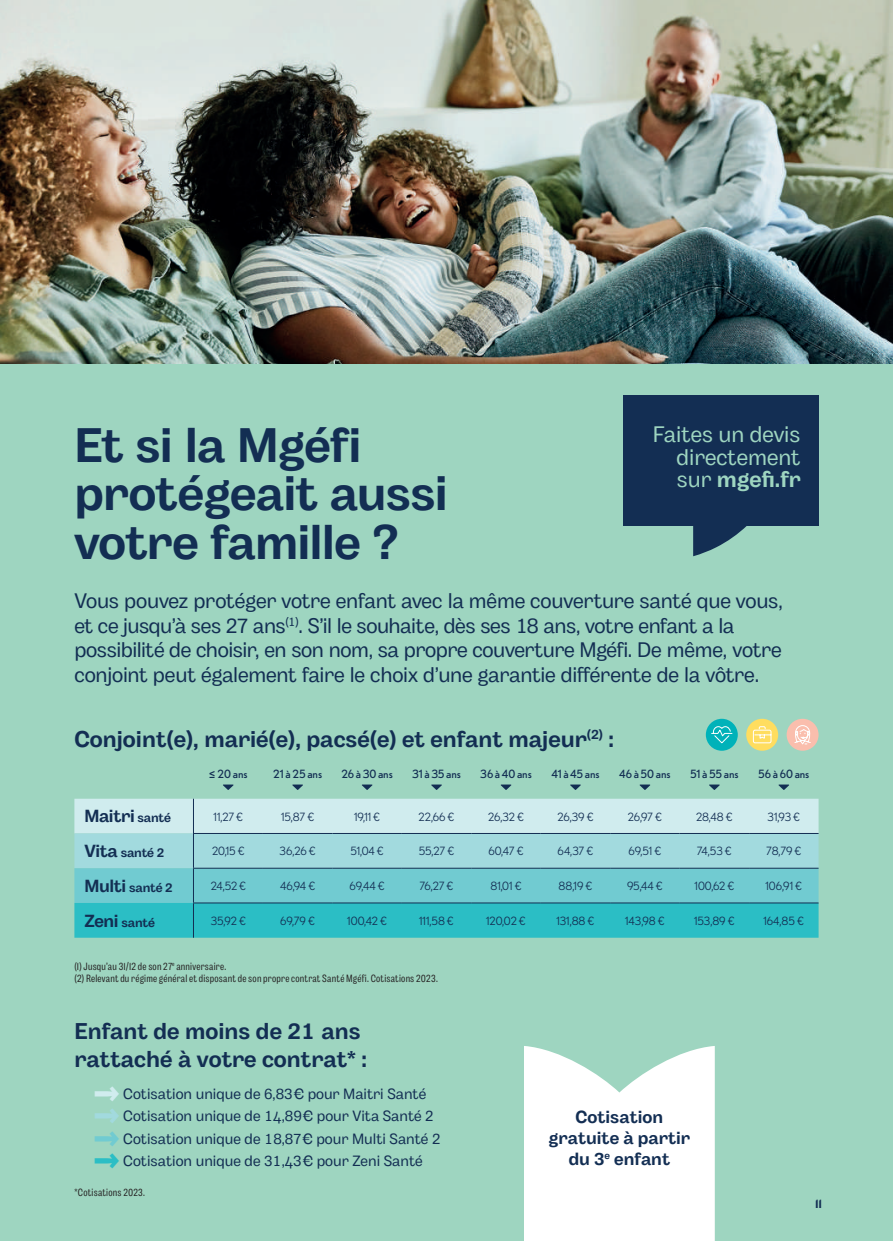
<style>
.page{position:relative;width:893px;height:1241px;background:#fff}
.page>*{position:absolute;margin:0;border:0;box-sizing:border-box;transform-origin:0 0}
.t1{font:700 48.3px/48.3px "Body Grotesque";letter-spacing:-.015em;color:#132e53}
.t2{font:700 22.75px/27.3px "Body Grotesque";color:#132e53}
.t3{font:22.4px/22.4px "Body Grotesque";color:#9ed5c0;text-align:justify}
.t4{font:21px/24.5px "Body Grotesque";letter-spacing:-.015em;color:#132e53}
.t5{font:700 17.5px/21px "Body Grotesque";color:#132e53;text-align:center}
.t6{font:14.88px "Body Grotesque";color:#132e53}
.t7{font:700 12.6px "Body Grotesque";letter-spacing:-.02em;color:#132e53}
.t8{font:700 12.25px "Body Grotesque";color:#132e53}
.t9{font:11.38px "Nobel";color:#132e53}
.t10{font:11.38px "Nobel";color:#132e53}
.t11{font:10.5px/12.2px "Body Grotesque Slim";letter-spacing:.02em;color:#231f20}
.s1{font-weight:700}
.s2{font-family:"Body Grotesque";font-weight:700}
.s3{font-size:12.6px}
.s4{font-size:17.5px}
.s5{font-weight:800;font-size:33.43px;color:#d0ecee}
.s6{font-weight:800;font-size:33.43px;color:#a2dade}
.s7{font-weight:800;font-size:33.43px;color:#71cbd1}
.s8{font-weight:800;font-size:33.43px;color:#2bbec5}
</style>
<div class="page">
<div style="left:0;top:0;width:893px;height:1240px;background:#9ed5c0"></div>
<svg style="left:74px;top:798px;width:745px;height:139px;background:#82d1d6"></svg>
<hr style="left:193px;top:903px;width:1px;height:34px;background:#132e53">
<hr style="left:193px;top:902px;width:70px;height:1px;background:#132e53">
<hr style="left:263px;top:902px;width:69px;height:1px;background:#132e53">
<hr style="left:332px;top:902px;width:70px;height:1px;background:#132e53">
<hr style="left:402px;top:902px;width:69px;height:1px;background:#132e53">
<hr style="left:471px;top:902px;width:70px;height:1px;background:#132e53">
<hr style="left:541px;top:902px;width:69px;height:1px;background:#132e53">
<hr style="left:610px;top:902px;width:70px;height:1px;background:#132e53">
<hr style="left:680px;top:902px;width:69px;height:1px;background:#132e53">
<hr style="left:749px;top:902px;width:70px;height:1px;background:#132e53">
<hr style="left:193px;top:798px;width:1px;height:34px;background:#132e53">
<hr style="left:193px;top:833px;width:1px;height:34px;background:#132e53">
<hr style="left:193px;top:832px;width:70px;height:1px;background:#132e53">
<hr style="left:263px;top:832px;width:69px;height:1px;background:#132e53">
<hr style="left:332px;top:832px;width:70px;height:1px;background:#132e53">
<hr style="left:402px;top:832px;width:69px;height:1px;background:#132e53">
<hr style="left:471px;top:832px;width:70px;height:1px;background:#132e53">
<hr style="left:541px;top:832px;width:69px;height:1px;background:#132e53">
<hr style="left:610px;top:832px;width:70px;height:1px;background:#132e53">
<hr style="left:680px;top:832px;width:69px;height:1px;background:#132e53">
<hr style="left:749px;top:832px;width:70px;height:1px;background:#132e53">
<hr style="left:193px;top:868px;width:1px;height:34px;background:#132e53">
<hr style="left:193px;top:867px;width:70px;height:1px;background:#132e53">
<hr style="left:263px;top:867px;width:69px;height:1px;background:#132e53">
<hr style="left:332px;top:867px;width:70px;height:1px;background:#132e53">
<hr style="left:402px;top:867px;width:69px;height:1px;background:#132e53">
<hr style="left:471px;top:867px;width:70px;height:1px;background:#132e53">
<hr style="left:541px;top:867px;width:69px;height:1px;background:#132e53">
<hr style="left:610px;top:867px;width:70px;height:1px;background:#132e53">
<hr style="left:680px;top:867px;width:69px;height:1px;background:#132e53">
<hr style="left:749px;top:867px;width:70px;height:1px;background:#132e53">
<svg style="left:223px;top:784px;width:11px;height:5px"></svg>
<svg style="left:292px;top:784px;width:11px;height:5px"></svg>
<svg style="left:362px;top:784px;width:11px;height:5px"></svg>
<svg style="left:431px;top:784px;width:11px;height:5px"></svg>
<svg style="left:500px;top:784px;width:12px;height:5px"></svg>
<svg style="left:570px;top:784px;width:11px;height:5px"></svg>
<svg style="left:639px;top:784px;width:11px;height:5px"></svg>
<svg style="left:709px;top:784px;width:11px;height:5px"></svg>
<svg style="left:778px;top:784px;width:11px;height:5px"></svg>
<img style="left:1px;top:0;width:892px;height:363px">
<div style="left:706px;top:718px;width:32px;height:32px;background:#00b2b9;border-radius:50%"></div>
<svg style="left:711px;top:726px;width:22px;height:17px"></svg>
<div style="left:746px;top:718px;width:32px;height:32px;background:#ffdd5f;border-radius:50%"></div>
<svg style="left:752px;top:726px;width:20px;height:17px"></svg>
<div style="left:787px;top:718px;width:32px;height:32px;background:#fabead;border-radius:50%"></div>
<svg style="left:794px;top:725px;width:17px;height:20px"></svg>
<svg style="left:693px;top:526px;width:54px;height:30px"></svg>
<div style="left:623px;top:395px;width:196px;height:131px;background:#132e53"></div>
<svg style="left:524px;top:1046px;width:191px;height:194px;background:#f6fbf9"></svg>
<h1 class="t1" style="left:74px;top:422px;width:375px">Et si la Mgéfi protégeait aussi votre famille ?</h1>
<p class="t3" style="left:676px;top:423px;width:126px;text-indent:-24px">Faites un devis directement sur <span class="s1">mgefi.fr</span></p>
<p class="t4" style="left:74px;top:588px;width:710px">Vous pouvez protéger votre enfant avec la même couverture santé que vous, et ce jusqu’à ses 27 ans<sup>(1)</sup>. S’il le souhaite, dès ses 18 ans, votre enfant a la possibilité de choisir, en son nom, sa propre couverture Mgéfi. De même, votre conjoint peut également faire le choix d’une garantie différente de la vôtre.</p>
<p class="t2" style="left:74px;top:725px;width:541px">Conjoint(e), marié(e), pacsé(e) et enfant majeur<sup>(2)</sup> :</p>
<p class="t10" style="left:209px;top:767px;width:40px"><span class="s2">≤</span> 20 ans</p>
<p class="t10" style="left:273px;top:767px;width:50px">21 à 25 ans</p>
<p class="t10" style="left:341px;top:767px;width:53px">26 à 30 ans</p>
<p class="t10" style="left:412px;top:767px;width:51px">31 à 35 ans</p>
<p class="t10" style="left:480px;top:767px;width:53px">36 à 40 ans</p>
<p class="t10" style="left:551px;top:767px;width:50px">41 à 45 ans</p>
<p class="t10" style="left:619px;top:767px;width:53px">46 à 50 ans</p>
<p class="t10" style="left:690px;top:767px;width:50px">51 à 55 ans</p>
<p class="t10" style="left:758px;top:767px;width:53px">56 à 60 ans</p>
<p class="t5" style="left:84px;top:805px;width:88px">Maitri <span class="s3">santé</span></p>
<p class="t9" style="left:214px;top:810px;width:31px">11,27 €</p>
<p class="t9" style="left:281px;top:810px;width:35px">15,87 €</p>
<p class="t9" style="left:354px;top:810px;width:28px">19,11 €</p>
<p class="t9" style="left:419px;top:810px;width:37px">22,66 €</p>
<p class="t9" style="left:488px;top:810px;width:38px">26,32 €</p>
<p class="t9" style="left:557px;top:810px;width:38px">26,39 €</p>
<p class="t9" style="left:628px;top:810px;width:36px">26,97 €</p>
<p class="t9" style="left:696px;top:810px;width:38px">28,48 €</p>
<p class="t9" style="left:768px;top:810px;width:34px">31,93 €</p>
<p class="t7" style="left:84px;top:844px;width:81px"><span class="s4">Vita</span> santé 2</p>
<p class="t9" style="left:212px;top:844px;width:34px">20,15 €</p>
<p class="t9" style="left:280px;top:844px;width:38px">36,26 €</p>
<p class="t9" style="left:350px;top:844px;width:35px">51,04 €</p>
<p class="t9" style="left:419px;top:844px;width:37px">55,27 €</p>
<p class="t9" style="left:488px;top:844px;width:37px">60,47 €</p>
<p class="t9" style="left:558px;top:844px;width:37px">64,37 €</p>
<p class="t9" style="left:629px;top:844px;width:34px">69,51 €</p>
<p class="t9" style="left:697px;top:844px;width:36px">74,53 €</p>
<p class="t9" style="left:766px;top:844px;width:37px">78,79 €</p>
<p class="t7" style="left:84px;top:879px;width:90px"><span class="s4">Multi</span> santé 2</p>
<p class="t9" style="left:211px;top:879px;width:37px">24,52 €</p>
<p class="t9" style="left:280px;top:879px;width:37px">46,94 €</p>
<p class="t9" style="left:350px;top:879px;width:36px">69,44 €</p>
<p class="t9" style="left:420px;top:879px;width:35px">76,27 €</p>
<p class="t9" style="left:490px;top:879px;width:33px">81,01 €</p>
<p class="t9" style="left:558px;top:879px;width:35px">88,19 €</p>
<p class="t9" style="left:627px;top:879px;width:37px">95,44 €</p>
<p class="t9" style="left:694px;top:879px;width:41px">100,62 €</p>
<p class="t9" style="left:765px;top:879px;width:38px">106,91 €</p>
<p class="t7" style="left:84px;top:913px;width:72px"><span class="s4">Zeni</span> santé</p>
<p class="t9" style="left:211px;top:914px;width:37px">35,92 €</p>
<p class="t9" style="left:280px;top:914px;width:36px">69,79 €</p>
<p class="t9" style="left:347px;top:914px;width:41px">100,42 €</p>
<p class="t9" style="left:419px;top:914px;width:36px">111,58 €</p>
<p class="t9" style="left:486px;top:914px;width:41px">120,02 €</p>
<p class="t9" style="left:556px;top:914px;width:40px">131,88 €</p>
<p class="t9" style="left:625px;top:914px;width:41px">143,98 €</p>
<p class="t9" style="left:694px;top:914px;width:42px">153,89 €</p>
<p class="t9" style="left:764px;top:914px;width:42px">164,85 €</p>
<p class="t11" style="left:74px;top:960px;width:365px">(1) Jusqu’au 31/12 de son 27<sup>e</sup> anniversaire.<br>(2) Relevant du régime général et disposant de son propre contrat Santé Mgéfi. Cotisations 2023.</p>
<p class="t2" style="left:74px;top:1017px;width:294px">Enfant de moins de 21 ans rattaché à votre contrat* :</p>
<p class="t6" style="left:94px;top:1084px;width:333px"><span class="s5">→</span> Cotisation unique de 6,83€ pour Maitri Santé</p>
<p class="t6" style="left:94px;top:1106px;width:341px"><span class="s6">→</span> Cotisation unique de 14,89€ pour Vita Santé 2</p>
<p class="t6" style="left:94px;top:1129px;width:348px"><span class="s7">→</span> Cotisation unique de 18,87€ pour Multi Santé 2</p>
<p class="t6" style="left:94px;top:1151px;width:330px"><span class="s8">→</span> Cotisation unique de 31,43€ pour Zeni Santé</p>
<p class="t11" style="left:74px;top:1186px;width:72px">*Cotisations 2023.</p>
<p class="t5" style="left:549px;top:1106px;width:143px">Cotisation gratuite à partir du 3<sup>e</sup> enfant</p>
<p class="t8" style="left:815px;top:1195px;width:9px">11</p>
</div>
